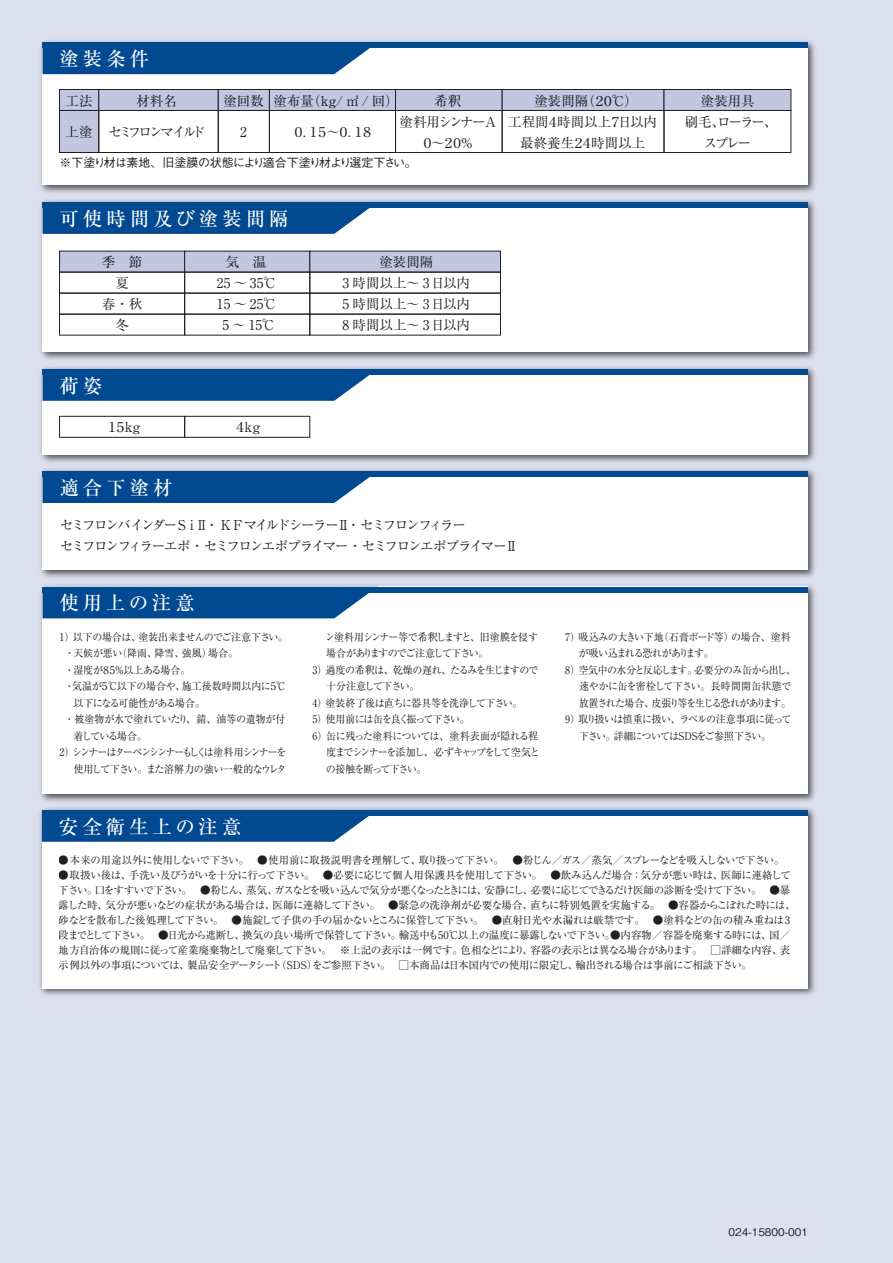
<style>
.page{position:relative;width:893px;height:1263px;background:#dde1ef}
.page>*{position:absolute;margin:0;border:0;box-sizing:border-box;transform-origin:0 0}
.t1{font:500 19.5px "Ryumin Pro";letter-spacing:.2em;color:#fff}
.t2{font:13.5px "Ryumin Pro";letter-spacing:-.105em;color:#231f20}
.t3{font:13.5px/21px "Ryumin Pro";letter-spacing:-.135em;color:#231f20}
.t4{font:13.5px "Ryumin Pro";color:#231f20}
.t5{font:13.5px "Ryumin Pro";letter-spacing:-.205em;color:#231f20}
.t6{font:500 12px "Gothic BBB Pro";letter-spacing:-.065em;color:#231f20}
.t7{font:10.5px/15px "Ryumin Pro";letter-spacing:-.06em;color:#231f20}
.t8{font:10.5px "Ryumin Pro";letter-spacing:-.06em;color:#231f20;scale:.95 1}
.t9{font:10.5px "Ryumin Pro";letter-spacing:-.03em;color:#231f20;scale:.95 1}
.t10{font:10.5px "Ryumin Pro";color:#231f20;scale:.95 1}
.t11{font:10.5px "Ryumin Pro";letter-spacing:-.11em;color:#231f20;scale:.95 1}
.t12{font:10.5px "Ryumin Pro";letter-spacing:-.1em;color:#231f20;scale:.95 1}
.t13{font:10.5px "Ryumin Pro";letter-spacing:-.16em;color:#231f20;scale:.95 1}
.t14{font:10.5px "Ryumin Pro";letter-spacing:-.035em;color:#231f20;scale:.95 1}
.t15{font:10.5px "Ryumin Pro";letter-spacing:-.125em;color:#231f20;scale:.95 1}
.t16{font:10.5px "Ryumin Pro";letter-spacing:-.105em;color:#231f20;scale:.94 1}
.t17{font:10.5px "Ryumin Pro";letter-spacing:-.085em;color:#231f20;scale:.95 1}
.t18{font:10.5px "Ryumin Pro";letter-spacing:-.015em;color:#231f20;scale:.94 1}
.t19{font:10.5px "Ryumin Pro";letter-spacing:-.105em;color:#231f20;scale:.95 1}
.t20{font:500 10.5px "Gothic BBB Pro";color:#231f20}
.t21{font:10.5px "Ryumin Pro";letter-spacing:-.09em;color:#231f20;scale:.95 1}
.t22{font:10.5px "Ryumin Pro";letter-spacing:-.12em;color:#231f20;scale:.95 1}
</style>
<div class="page">
<img style="left:39px;top:40px;width:777px;height:956px">
<div style="left:43px;top:471px;width:765px;height:99px;background:#fff"></div>
<div style="left:43px;top:471px;width:765px;height:6px;background:#014990"></div>
<div style="left:43px;top:477px;width:327px;height:26px;background:#014990"></div>
<div style="left:43px;top:369px;width:765px;height:85px;background:#fff"></div>
<div style="left:43px;top:369px;width:765px;height:6px;background:#014990"></div>
<svg style="left:43px;top:375px;width:327px;height:26px;background:#105496"></svg>
<div style="left:43px;top:202px;width:765px;height:150px;background:#fff"></div>
<div style="left:43px;top:202px;width:765px;height:6px;background:#014990"></div>
<svg style="left:43px;top:208px;width:327px;height:26px;background:#105396"></svg>
<div style="left:59px;top:251px;width:126px;height:21px;background:#c1c7e1"></div>
<div style="left:184px;top:251px;width:126px;height:21px;background:#c1c7e1"></div>
<div style="left:309px;top:251px;width:192px;height:21px;background:#c1c7e1"></div>
<div style="left:59px;top:272px;width:126px;height:21px;border:1px solid #231f20"></div>
<div style="left:184px;top:272px;width:126px;height:21px;border:1px solid #231f20"></div>
<div style="left:309px;top:272px;width:192px;height:21px;border:1px solid #231f20"></div>
<div style="left:59px;top:293px;width:126px;height:21px;border:1px solid #231f20"></div>
<div style="left:184px;top:293px;width:126px;height:21px;border:1px solid #231f20"></div>
<div style="left:309px;top:293px;width:192px;height:21px;border:1px solid #231f20"></div>
<div style="left:59px;top:314px;width:126px;height:21px;border:1px solid #231f20"></div>
<div style="left:184px;top:314px;width:126px;height:21px;border:1px solid #231f20"></div>
<div style="left:309px;top:314px;width:192px;height:21px;border:1px solid #231f20"></div>
<div style="left:59px;top:416px;width:126px;height:22px;border:1px solid #231f20"></div>
<div style="left:184px;top:416px;width:126px;height:22px;border:1px solid #231f20"></div>
<div style="left:43px;top:587px;width:765px;height:207px;background:#fff"></div>
<div style="left:43px;top:587px;width:765px;height:5px;background:#014990"></div>
<svg style="left:43px;top:592px;width:334px;height:26px;background:#135597"></svg>
<div style="left:42px;top:810px;width:765px;height:178px;background:#fff"></div>
<div style="left:42px;top:810px;width:765px;height:6px;background:#014990"></div>
<svg style="left:42px;top:816px;width:327px;height:26px;background:#105496"></svg>
<div style="left:43px;top:43px;width:765px;height:142px;background:#fff"></div>
<div style="left:59px;top:89px;width:40px;height:22px;background:#c1c7e1;border:1px solid #231f20"></div>
<div style="left:59px;top:110px;width:40px;height:43px;background:#c1c7e1;border:1px solid #231f20"></div>
<div style="left:98px;top:89px;width:121px;height:22px;background:#c1c7e1;border:1px solid #231f20"></div>
<div style="left:98px;top:110px;width:121px;height:43px;border:1px solid #231f20"></div>
<div style="left:218px;top:89px;width:52px;height:22px;background:#c1c7e1;border:1px solid #231f20"></div>
<div style="left:218px;top:110px;width:52px;height:43px;border:1px solid #231f20"></div>
<div style="left:269px;top:89px;width:127px;height:22px;background:#c1c7e1;border:1px solid #231f20"></div>
<div style="left:269px;top:110px;width:127px;height:43px;border:1px solid #231f20"></div>
<div style="left:395px;top:89px;width:107px;height:22px;background:#c1c7e1;border:1px solid #231f20"></div>
<div style="left:395px;top:110px;width:107px;height:43px;border:1px solid #231f20"></div>
<div style="left:502px;top:89px;width:162px;height:22px;background:#c1c7e1;border:1px solid #231f20"></div>
<div style="left:502px;top:110px;width:162px;height:43px;border:1px solid #231f20"></div>
<div style="left:664px;top:89px;width:127px;height:22px;background:#c1c7e1;border:1px solid #231f20"></div>
<div style="left:664px;top:110px;width:127px;height:43px;border:1px solid #231f20"></div>
<div style="left:43px;top:43px;width:765px;height:5px;background:#014990"></div>
<div style="left:43px;top:48px;width:327px;height:26px;background:#014990"></div>
<p class="t1" style="left:60px;top:44px;width:91px">塗装条件</p>
<p class="t2" style="left:66px;top:90px;width:28px">工法</p>
<p class="t2" style="left:136px;top:90px;width:42px">材料名</p>
<p class="t2" style="left:223px;top:90px;width:177px">塗回数 塗布量（kg/ ㎡ / 回）</p>
<p class="t2" style="left:434px;top:90px;width:28px">希釈</p>
<p class="t2" style="left:534px;top:90px;width:105px">塗装間隔（２０℃）</p>
<p class="t2" style="left:701px;top:90px;width:55px">塗装用具</p>
<p class="t5" style="left:66px;top:121px;width:141px">上塗 セミフロンマイルド</p>
<p class="t2" style="left:240px;top:121px;width:8px">2</p>
<p class="t2" style="left:292px;top:121px;width:84px">０．１５～０．１８</p>
<p class="t2" style="left:399px;top:111px;width:259px">塗料用シンナーＡ 工程間４時間以上７日以内</p>
<p class="t2" style="left:685px;top:111px;width:95px">刷毛、ローラー、</p>
<p class="t2" style="left:421px;top:132px;width:55px">０～２０％</p>
<p class="t4" style="left:520px;top:132px;width:127px">最終養生２４時間以上</p>
<p class="t2" style="left:704px;top:132px;width:49px">スプレー</p>
<p class="t6" style="left:60px;top:153px;width:359px">※下塗り材は素地、旧塗膜の状態により適合下塗り材より選定下さい。</p>
<p class="t1" style="left:60px;top:203px;width:231px">可使時間及び塗装間隔</p>
<p class="t2" style="left:102px;top:251px;width:42px">季　節</p>
<p class="t2" style="left:226px;top:251px;width:42px">気　温</p>
<p class="t2" style="left:379px;top:251px;width:55px">塗装間隔</p>
<p class="t2" style="left:115px;top:272px;width:15px">夏</p>
<p class="t2" style="left:217px;top:272px;width:61px">25 ～ 35℃</p>
<p class="t4" style="left:342px;top:272px;width:129px">3 時間以上～ 3日以内</p>
<p class="t2" style="left:102px;top:293px;width:42px">春・秋</p>
<p class="t2" style="left:217px;top:293px;width:61px">15 ～ 25℃</p>
<p class="t4" style="left:342px;top:293px;width:129px">5 時間以上～ 3日以内</p>
<p class="t2" style="left:115px;top:314px;width:15px">冬</p>
<p class="t2" style="left:223px;top:314px;width:55px">5 ～ 15℃</p>
<p class="t4" style="left:342px;top:314px;width:129px">8 時間以上～ 3日以内</p>
<p class="t1" style="left:60px;top:370px;width:44px">荷姿</p>
<p class="t2" style="left:105px;top:417px;width:37px">１５kg</p>
<p class="t2" style="left:234px;top:417px;width:28px">４kg</p>
<p class="t1" style="left:60px;top:472px;width:115px">適合下塗材</p>
<p class="t3" style="left:60px;top:513px;width:460px">セミフロンバインダーＳｉⅡ・ＫＦマイルドシーラーⅡ・セミフロンフィラー<br>セミフロンフィラーエポ・セミフロンエポプライマー・セミフロンエポプライマーⅡ</p>
<p class="t1" style="left:60px;top:588px;width:137px">使用上の注意</p>
<p class="t14" style="left:60px;top:628px;width:242px">1）以下の場合は、塗装出来ませんのでご注意下さい。</p>
<p class="t10" style="left:65px;top:645px;width:184px">・天候が悪い（降雨、降雪、強風）場合。</p>
<p class="t8" style="left:65px;top:661px;width:134px">・湿度が８５％以上ある場合。</p>
<p class="t10" style="left:65px;top:678px;width:235px">・気温が５℃以下の場合や、施工後数時間以内に５℃</p>
<p class="t8" style="left:73px;top:694px;width:140px">以下になる可能性がある場合。</p>
<p class="t9" style="left:65px;top:711px;width:234px">・被塗物が水で塗れていたり、錆、油等の遺物が付</p>
<p class="t22" style="left:73px;top:727px;width:79px">着している場合。</p>
<p class="t13" style="left:60px;top:744px;width:240px">2）シンナーはターペンシンナーもしくは塗料用シンナーを</p>
<p class="t8" style="left:73px;top:760px;width:226px">使用して下さい。また溶解力の強い一般的なウレタ</p>
<p class="t17" style="left:325px;top:628px;width:226px">ン塗料用シンナー等で希釈しますと、旧塗膜を侵す</p>
<p class="t12" style="left:326px;top:645px;width:172px">場合がありますのでご注意して下さい。</p>
<p class="t8" style="left:312px;top:661px;width:240px">3）過度の希釈は、乾燥の遅れ、たるみを生じますので</p>
<p class="t21" style="left:326px;top:678px;width:100px">十分注意して下さい。</p>
<p class="t8" style="left:312px;top:694px;width:223px">4）塗装終了後は直ちに器具等を洗浄して下さい。</p>
<p class="t19" style="left:312px;top:711px;width:167px">5）使用前には缶を良く振って下さい。</p>
<p class="t8" style="left:312px;top:727px;width:239px">6）缶に残った塗料については、塗料表面が隠れる程</p>
<p class="t15" style="left:326px;top:744px;width:226px">度までシンナーを添加し、必ずキャップをして空気と</p>
<p class="t12" style="left:326px;top:760px;width:107px">の接触を断って下さい。</p>
<p class="t9" style="left:565px;top:628px;width:239px">7）吸込みの大きい下地（石膏ボード等）の場合、塗料</p>
<p class="t11" style="left:579px;top:645px;width:144px">が吸い込まれる恐れがあります。</p>
<p class="t8" style="left:565px;top:661px;width:244px">8）空気中の水分と反応します。必要分のみ缶から出し、</p>
<p class="t18" style="left:579px;top:678px;width:227px">速やかに缶を密栓して下さい。長時間開缶状態で</p>
<p class="t16" style="left:579px;top:694px;width:227px">放置された場合、皮張り等を生じる恐れがあります。</p>
<p class="t8" style="left:565px;top:711px;width:240px">9）取り扱いは慎重に扱い、ラベルの注意事項に従って</p>
<p class="t11" style="left:579px;top:727px;width:203px">下さい。詳細についてはＳＤＳをご参照下さい。</p>
<p class="t1" style="left:59px;top:811px;width:184px">安全衛生上の注意</p>
<p class="t7" style="left:59px;top:852px;width:727px">●本来の用途以外に使用しないで下さい。　●使用前に取扱説明書を理解して、取り扱って下さい。　●粉じん／ガス／蒸気／スプレーなどを吸入しないで下さい。</p>
<p class="t7" style="left:59px;top:867px;width:738px">●取扱い後は、手洗い及びうがいを十分に行って下さい。　●必要に応じて個人用保護具を使用して下さい。　●飲み込んだ場合：気分が悪い時は、医師に連絡して下さい。口をすすいで下さい。　●粉じん、蒸気、ガスなどを吸い込んで気分が悪くなったときには、安静にし、必要に応じてできるだけ医師の診断を受けて下さい。　●暴露した時、気分が悪いなどの症状がある場合は、医師に連絡して下さい。　●緊急の洗浄剤が必要な場合、直ちに特別処置を実施する。　●容器からこぼれた時には、砂などを散布した後処理して下さい。　●施錠して子供の手の届かないところに保管して下さい。　●直射日光や水漏れは厳禁です。　●塗料などの缶の積み重ねは3段までとして下さい。　●日光から遮断し、換気の良い場所で保管して下さい。輸送中も50℃以上の温度に暴露しないで下さい。●内容物／容器を廃棄する時には、国／地方自治体の規則に従って産業廃棄物として廃棄して下さい。　※上記の表示は一例です。色相などにより、容器の表示とは異なる場合があります。　□詳細な内容、表示例以外の事項については、製品安全データシート（SDS）をご参照下さい。　□本商品は日本国内での使用に限定し、輸出される場合は事前にご相談下さい。</p>
<p class="t20" style="left:728px;top:1223px;width:81px">024-15800-001</p>
</div>
